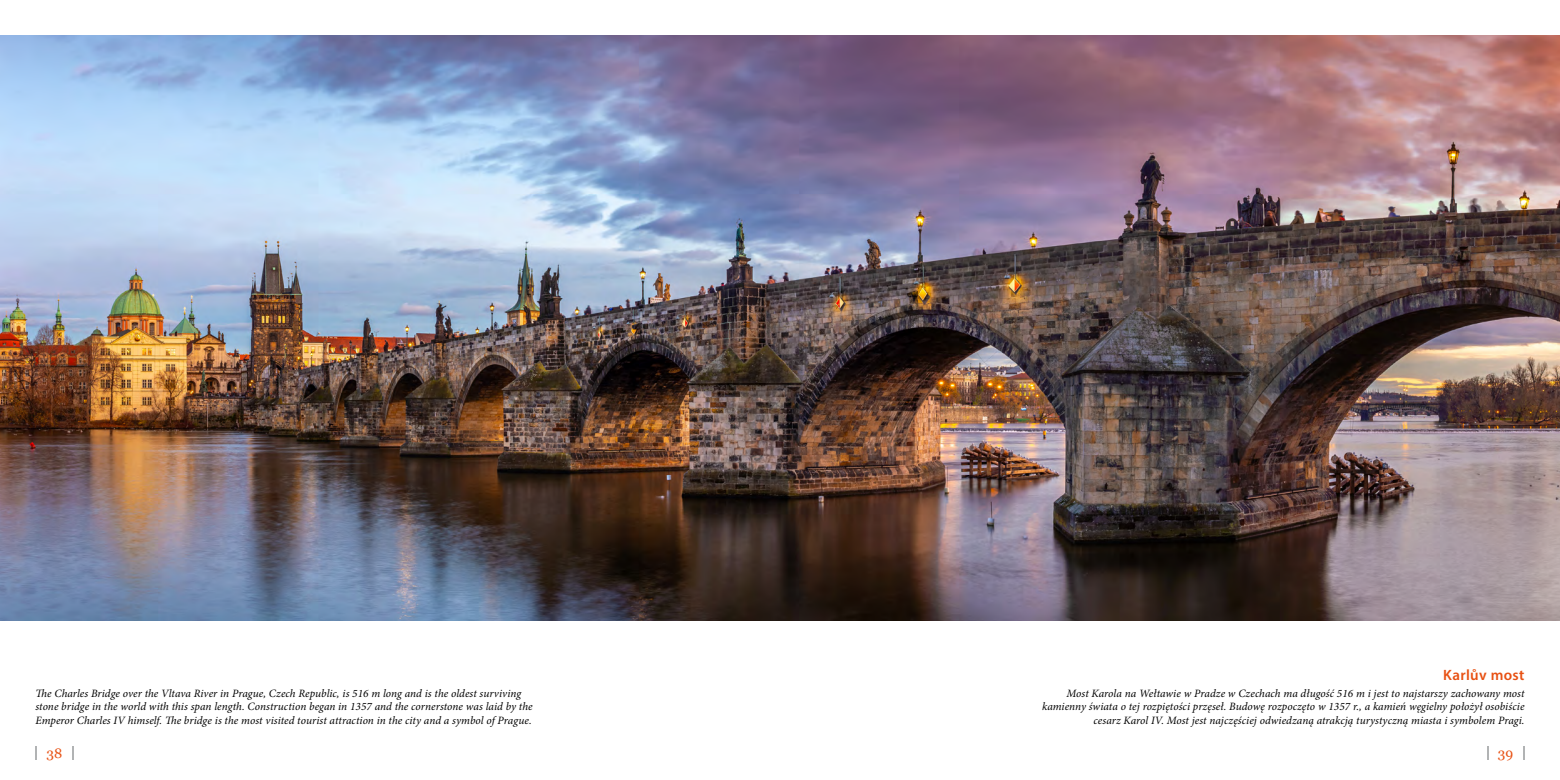
<style>
.page{position:relative;width:1560px;height:780px;background:#fff}
.page>*{position:absolute;margin:0;border:0;box-sizing:border-box;transform-origin:0 0}
.t1{font:600 15px "Myriad Pro";letter-spacing:.025em;color:#e85113}
.t2{font:13.75px "Georgia";color:#e85113}
.t3{font:italic 11.25px/13.5px "Minion Pro";letter-spacing:.005em;color:#000;text-align:right}
</style>
<div class="page">
<svg style="left:35px;top:746px;width:2px;height:14px"></svg>
<svg style="left:72px;top:746px;width:1px;height:14px"></svg>
<svg style="left:1523px;top:746px;width:1px;height:14px"></svg>
<img style="left:0;top:35px;width:1559px;height:585px">
<p class="t3" style="left:35px;top:686px;width:498px;text-align:left">The Charles Bridge over the Vltava River in Prague, Czech Republic, is 516 m long and is the oldest surviving stone bridge in the world with this span length. Construction began in 1357 and the cornerstone was laid by the<br>Emperor Charles IV himself. The bridge is the most visited tourist attraction in the city and a symbol of Prague.</p>
<h1 class="t1" style="left:1442px;top:665px;width:83px">Karlův most</h1>
<p class="t3" style="left:1041px;top:686px;width:484px">Most Karola na Wełtawie w Pradze w Czechach ma długość 516 m i jest to najstarszy zachowany most kamienny świata o tej rozpiętości przęseł. Budowę rozpoczęto w 1357 r., a kamień węgielny położył osobiście cesarz Karol IV. Most jest najczęściej odwiedzaną atrakcją turystyczną miasta i symbolem Pragi.</p>
<p class="t2" style="left:46px;top:744px;width:17px">38</p>
<p class="t2" style="left:1497px;top:744px;width:17px">39</p>
</div>
